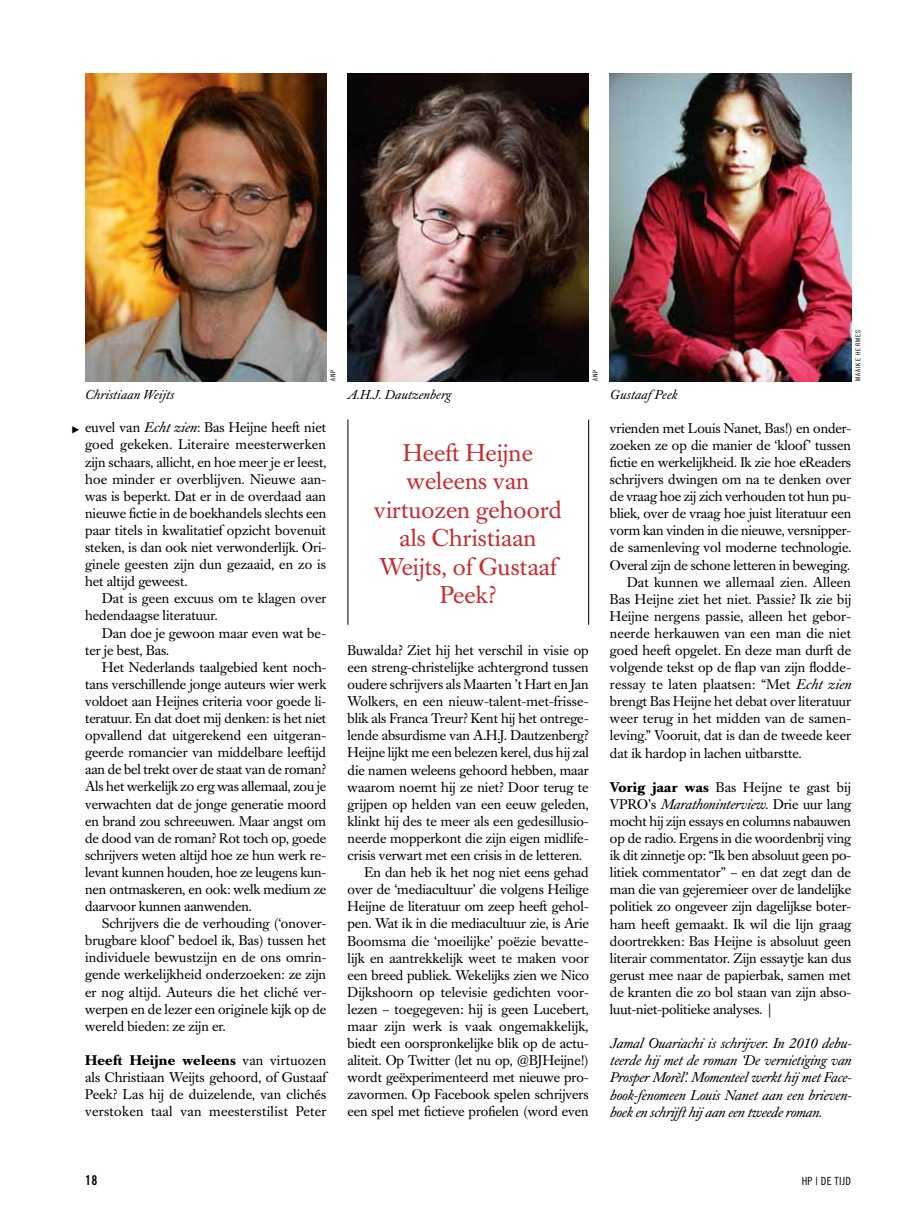
<style>
.page{position:relative;width:915px;height:1212px;background:#fff}
.page>*{position:absolute;margin:0;border:0;box-sizing:border-box;transform-origin:0 0}
.t1{font:24px/28.5px "Caslon Book BE";letter-spacing:.01em;color:#ca2a2e;text-align:center}
.t2{font:13.8px/17.1px "Caslon Book BE";color:#000;text-align:justify}
.t3{font:italic 13.8px/17.1px "Caslon Book BE";letter-spacing:-.01em;color:#000;text-align:justify}
.t4{font:13.5px "Trade Gothic LT Std Bd Cn 20";color:#000}
.t5{font:italic 12.75px "Caslon Book BE";letter-spacing:.02em;color:#000}
.t6{font:11.25px "Trade Gothic LT Std Cn 18";letter-spacing:.03em;color:#000}
.t7{font:6.75px "Trade Gothic LT Std Cn 18";letter-spacing:.16em;color:#000}
.s1{font-family:"Scala Sans";font-size:14.25px}
.s2{font-style:italic}
.s3{font-weight:700}
</style>
<div class="page">
<img style="left:85px;top:74px;width:241px;height:307px">
<img style="left:347px;top:74px;width:241px;height:307px">
<img style="left:609px;top:74px;width:241px;height:307px">
<hr style="left:347px;top:419px;width:1px;height:206px;background:#000">
<hr style="left:588px;top:419px;width:1px;height:206px;background:#000">
<p class="t7" style="left:329px;top:381px;width:12px;rotate:-90deg">anp</p>
<p class="t7" style="left:591px;top:381px;width:12px;rotate:-90deg">anp</p>
<p class="t5" style="left:85px;top:387px;width:90px">Christiaan Weijts</p>
<p class="t5" style="left:347px;top:387px;width:105px">A.H.J. Dautzenberg</p>
<p class="t5" style="left:609px;top:387px;width:68px">GustaafPeek</p>
<p class="t7" style="left:853px;top:381px;width:53px;rotate:-90deg">maaike h ermes</p>
<p class="t2" style="left:85px;top:419px;width:243px;text-indent:-14px"><span class="s1">Ω</span> euvel van <span class="s2">Echt zien</span>: Bas Heijne heeft niet goed gekeken. Literaire meesterwerken zijn schaars, allicht, en hoe meer je er leest, hoe minder er overblijven. Nieuwe aan&shy;was is beperkt. Dat er in de overdaad aan nieuwe fictie in de boekhandels slechts een paar titels in kwalitatief opzicht bovenuit steken, is dan ook niet verwonderlijk. Ori&shy;ginele geesten zijn dun gezaaid, en zo is het altijd geweest.</p>
<p class="t2" style="left:85px;top:590px;width:243px;text-indent:17px">Dat is geen excuus om te klagen over hedendaagse literatuur.</p>
<p class="t2" style="left:85px;top:625px;width:242px;text-indent:17px">Dan doe je gewoon maar even wat be&shy;ter je best, Bas.</p>
<p class="t2" style="left:85px;top:659px;width:243px;text-indent:17px">Het Nederlands taalgebied kent noch&shy;tans verschillende jonge auteurs wier werk voldoet aan Heijnes criteria voor goede li&shy;teratuur. En dat doet mij denken: is het niet opvallend dat uitgerekend een uitgeran&shy;geerde romancier van middelbare leeftijd aan de bel trekt over de staat van de roman?<br>Als het werkelijk zo erg was allemaal, zou je verwachten dat de jonge generatie moord en brand zou schreeuwen. Maar angst om de dood van de roman? Rot toch op, goede schrijvers weten altijd hoe ze hun werk re&shy;levant kunnen houden, hoe ze leugens kun&shy;nen ontmaskeren, en ook: welk medium ze daarvoor kunnen aanwenden.</p>
<p class="t2" style="left:85px;top:915px;width:242px;text-indent:17px">Schrijvers die de verhouding (‘onover&shy;brugbare kloof’ bedoel ik, Bas) tussen het individuele bewustzijn en de ons omrin&shy;gende werkelijkheid onderzoeken: ze zijn er nog altijd. Auteurs die het cliché ver&shy;werpen en de lezer een originele kijk op de wereld bieden: ze zijn er.</p>
<p class="t2" style="left:85px;top:1052px;width:243px"><span class="s3">Heeft Heijne weleens</span> van virtuozen als Christiaan Weijts gehoord, of Gustaaf Peek? Las hij de duizelende, van clichés verstoken taal van meesterstilist Peter</p>
<h1 class="t1" style="left:374px;top:439px;width:189px">Heeft Heijne weleens van virtuozen gehoord als Christiaan<br>Weijts, of Gustaaf<br>Peek?</h1>
<p class="t2" style="left:347px;top:642px;width:243px">Buwalda? Ziet hij het verschil in visie op</p>
<p class="t2" style="left:347px;top:659px;width:242px">een streng-christelijke achtergrond tussen</p>
<p class="t2" style="left:347px;top:676px;width:242px">oudere schrijvers als Maarten ’t Hart en Jan</p>
<p class="t2" style="left:347px;top:693px;width:242px">Wolkers, en een nieuw-talent-met-frisse-</p>
<p class="t2" style="left:347px;top:710px;width:242px">blik als Franca Treur? Kent hij het ontrege-</p>
<p class="t2" style="left:347px;top:727px;width:242px">lende absurdisme van A.H.J. Dautzenberg?</p>
<p class="t2" style="left:347px;top:744px;width:243px">Heijne lijkt me een belezen kerel, dus hij zal</p>
<p class="t2" style="left:347px;top:762px;width:242px">die namen weleens gehoord hebben, maar</p>
<p class="t2" style="left:347px;top:779px;width:242px">waarom noemt hij ze niet? Door terug te</p>
<p class="t2" style="left:347px;top:796px;width:243px">grijpen op helden van een eeuw geleden,</p>
<p class="t2" style="left:347px;top:813px;width:242px">klinkt hij des te meer als een gedesillusio-</p>
<p class="t2" style="left:347px;top:830px;width:242px">neerde mopperkont die zijn eigen midlife-</p>
<p class="t2" style="left:347px;top:847px;width:236px">crisis verwart met een crisis in de letteren.</p>
<p class="t2" style="left:364px;top:864px;width:225px">En dan heb ik het nog niet eens gehad</p>
<p class="t2" style="left:347px;top:881px;width:243px">over de ‘mediacultuur’ die volgens Heilige</p>
<p class="t2" style="left:347px;top:898px;width:242px">Heijne de literatuur om zeep heeft gehol-</p>
<p class="t2" style="left:347px;top:915px;width:243px">pen. Wat ik in die mediacultuur zie, is Arie</p>
<p class="t2" style="left:347px;top:932px;width:242px">Boomsma die ‘moeilijke’ poëzie bevatte-</p>
<p class="t2" style="left:347px;top:950px;width:242px">lijk en aantrekkelijk weet te maken voor</p>
<p class="t2" style="left:347px;top:967px;width:243px">een breed publiek. Wekelijks zien we Nico</p>
<p class="t2" style="left:347px;top:984px;width:242px">Dijkshoorn op televisie gedichten voor-</p>
<p class="t2" style="left:347px;top:1001px;width:242px">lezen – toegegeven: hij is geen Lucebert,</p>
<p class="t2" style="left:347px;top:1018px;width:242px">maar zijn werk is vaak ongemakkelijk,</p>
<p class="t2" style="left:347px;top:1035px;width:242px">biedt een oorspronkelijke blik op de actu-</p>
<p class="t2" style="left:347px;top:1052px;width:242px">aliteit. Op Twitter (let nu op, @BJHeijne!)</p>
<p class="t2" style="left:347px;top:1069px;width:242px">wordt geëxperimenteerd met nieuwe pro-</p>
<p class="t2" style="left:347px;top:1086px;width:242px">zavormen. Op Facebook spelen schrijvers</p>
<p class="t2" style="left:347px;top:1103px;width:242px">een spel met fictieve profielen (word even</p>
<p class="t2" style="left:609px;top:420px;width:242px">vrienden met Louis Nanet, Bas!) en onder-</p>
<p class="t2" style="left:609px;top:437px;width:242px">zoeken ze op die manier de ‘kloof’ tussen</p>
<p class="t2" style="left:609px;top:454px;width:242px">fictie en werkelijkheid. Ik zie hoe eReaders</p>
<p class="t2" style="left:609px;top:471px;width:242px">schrijvers dwingen om na te denken over</p>
<p class="t2" style="left:609px;top:488px;width:242px">de vraag hoe zij zich verhouden tot hun pu-</p>
<p class="t2" style="left:609px;top:505px;width:243px">bliek, over de vraag hoe juist literatuur een</p>
<p class="t2" style="left:609px;top:522px;width:242px">vorm kan vinden in die nieuwe, versnipper-</p>
<p class="t2" style="left:609px;top:539px;width:243px">de samenleving vol moderne technologie.</p>
<p class="t2" style="left:609px;top:557px;width:241px">Overal zijn de schone letteren in beweging.</p>
<p class="t2" style="left:626px;top:574px;width:225px">Dat kunnen we allemaal zien. Alleen</p>
<p class="t2" style="left:609px;top:591px;width:242px">Bas Heijne ziet het niet. Passie? Ik zie bij</p>
<p class="t2" style="left:609px;top:608px;width:242px">Heijne nergens passie, alleen het gebor-</p>
<p class="t2" style="left:609px;top:625px;width:242px">neerde herkauwen van een man die niet</p>
<p class="t2" style="left:609px;top:642px;width:242px">goed heeft opgelet. En deze man durft de</p>
<p class="t2" style="left:609px;top:659px;width:242px">volgende tekst op de flap van zijn flodde-</p>
<p class="t2" style="left:609px;top:676px;width:242px">ressay te laten plaatsen: “Met <span class="s2">Echt zien</span></p>
<p class="t2" style="left:609px;top:693px;width:242px">brengt Bas Heijne het debat over literatuur</p>
<p class="t2" style="left:609px;top:710px;width:242px">weer terug in het midden van de samen-</p>
<p class="t2" style="left:609px;top:727px;width:242px">leving.” Vooruit, dat is dan de tweede keer</p>
<p class="t2" style="left:609px;top:745px;width:193px">dat ik hardop in lachen uitbarstte.</p>
<p class="t2" style="left:609px;top:779px;width:243px"><span class="s3">Vorig jaar was</span> Bas Heijne te gast bij VPRO’s <span class="s2">Marathoninterview</span>. Drie uur lang mocht hij zijn essays en columns nabauwen op de radio. Ergens in die woordenbrij ving ik dit zinnetje op: “Ik ben absoluut geen po&shy;litiek commentator” – en dat zegt dan de man die van gejeremieer over de landelijke politiek zo ongeveer zijn dagelijkse boter&shy;ham heeft gemaakt. Ik wil die lijn graag doortrekken: Bas Heijne is absoluut geen literair commentator. Zijn essaytje kan dus gerust mee naar de papierbak, samen met de kranten die zo bol staan van zijn abso&shy;luut-niet-politieke analyses. |</p>
<p class="t3" style="left:609px;top:1035px;width:243px">Jamal Ouariachi is schrijver. In 2010 debu&shy;teerde hij met de roman ‘De vernietiging van Prosper Morèl’. Momenteel werkt hij met Face&shy;book-fenomeen Louis Nanet aan een brieven&shy;boek en schrijft hij aan een tweede roman.</p>
<p class="t4" style="left:85px;top:1172px;width:14px">18</p>
<p class="t6" style="left:801px;top:1174px;width:51px">HP | de tijd</p>
</div>
